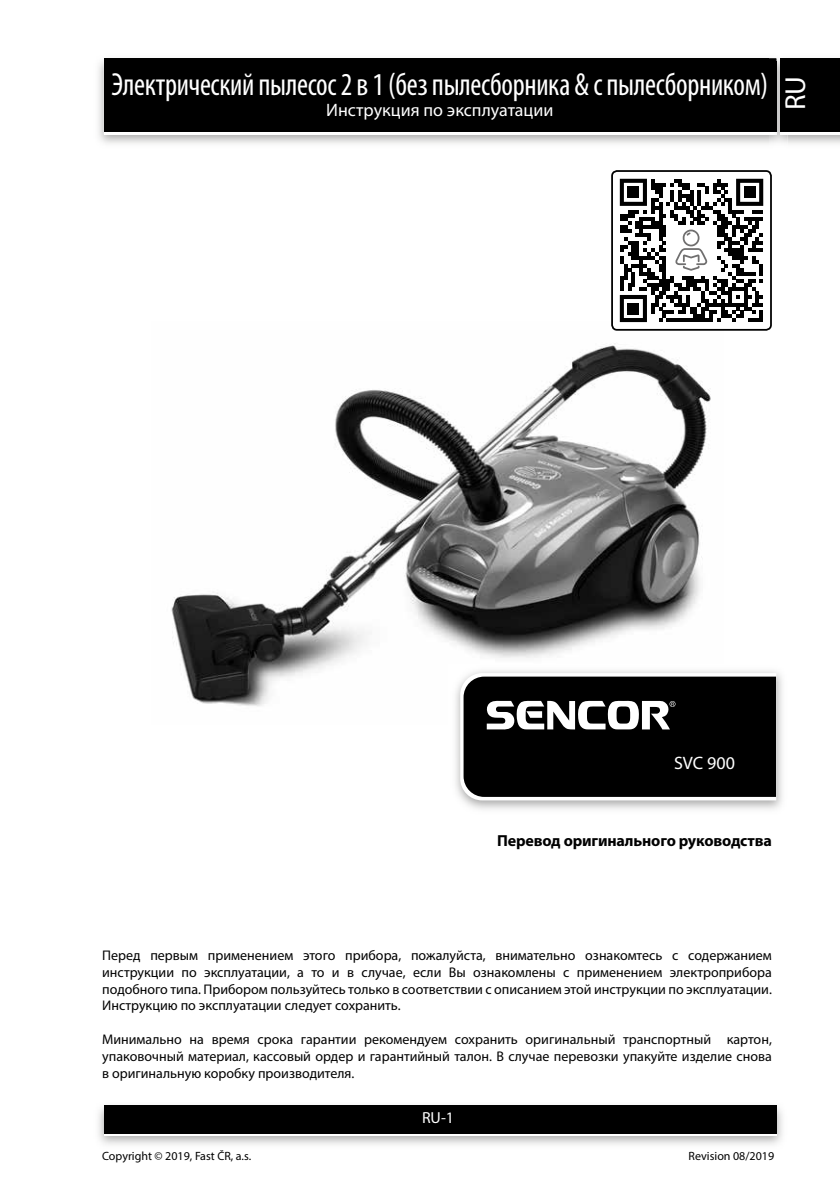
<style>
.page{position:relative;width:840px;height:1191px;background:#fff}
.page>*{position:absolute;margin:0;border:0;box-sizing:border-box;transform-origin:0 0}
.t1{font:condensed 32px "Myriad Pro";letter-spacing:-.01em;color:#fff;scale:.94 1}
.t2{font:29px "Myriad Pro";color:#fff}
.t3{font:18px "Myriad Pro";color:#fff}
.t4{font:700 16px "Myriad Pro";letter-spacing:-.01em;color:#000}
.t5{font:16px "Myriad Pro";color:#fff}
.t6{font:14px/16.8px "Myriad Pro";color:#000;text-align:justify}
.t7{font:12px "Myriad Pro";color:#000}
</style>
<div class="page">
<img style="left:171px;top:343px;width:540px;height:363px">
<div style="left:104px;top:58px;width:671px;height:74px;background:#000"></div>
<img style="left:98px;top:1105px;width:685px;height:40px">
<div style="left:104px;top:1108px;width:671px;height:28px;background:linear-gradient(to right,#fff,#fff)"></div>
<div style="left:104px;top:1105px;width:671px;height:28px;background:#000"></div>
<img style="left:768px;top:56px;width:19px;height:90px">
<svg style="left:768px;top:132px;width:7px;height:3px"></svg>
<img style="left:768px;top:58px;width:7px;height:3px">
<img style="left:768px;top:61px;width:7px;height:71px">
<div style="left:780px;top:61px;width:59px;height:74px;background:#fff"></div>
<div style="left:780px;top:58px;width:59px;height:74px;background:#000"></div>
<img style="left:448px;top:664px;width:334px;height:146px">
<svg style="left:460px;top:673px;width:315px;height:127px;background:#252525"></svg>
<svg style="left:611px;top:171px;width:159px;height:159px"></svg>
<h1 class="t1" style="left:111px;top:65px;width:699px">Электрический пылесос 2 в 1 (без пылесборника &amp; с пылесборником)</h1>
<p class="t3" style="left:326px;top:99px;width:228px">Инструкция по эксплуатации</p>
<h2 class="t2" style="left:777px;top:110px;width:36px;rotate:-90deg">RU</h2>
<p class="t3" style="left:673px;top:752px;width:62px">SVC 900</p>
<p class="t4" style="left:497px;top:830px;width:276px">Перевод оригинального руководства</p>
<p class="t6" style="left:102px;top:946px;width:670px">Перед первым применением этого прибора, пожалуйста, внимательно ознакомтесь с содержанием инструкции по эксплуатации, а то и в случае, если Вы ознакомлены с применением электроприбора подобного типа. Прибором пользуйтесь только в соответствии с описанием этой инструкции по эксплуатации.<br>Инструкцию по эксплуатации следует сохранить.</p>
<p class="t6" style="left:102px;top:1030px;width:671px">Минимально на время срока гарантии рекомендуем сохранить оригинальный транспортный картон, упаковочный материал, кассовый ордер и гарантийный талон. В случае перевозки упакуйте изделие снова в оригинальную коробку производителя.</p>
<p class="t5" style="left:422px;top:1108px;width:34px">RU-1</p>
<p class="t7" style="left:102px;top:1148px;width:150px">Copyright © 2019, Fast ČR, a.s.</p>
<p class="t7" style="left:688px;top:1148px;width:87px">Revision 08/2019</p>
</div>
